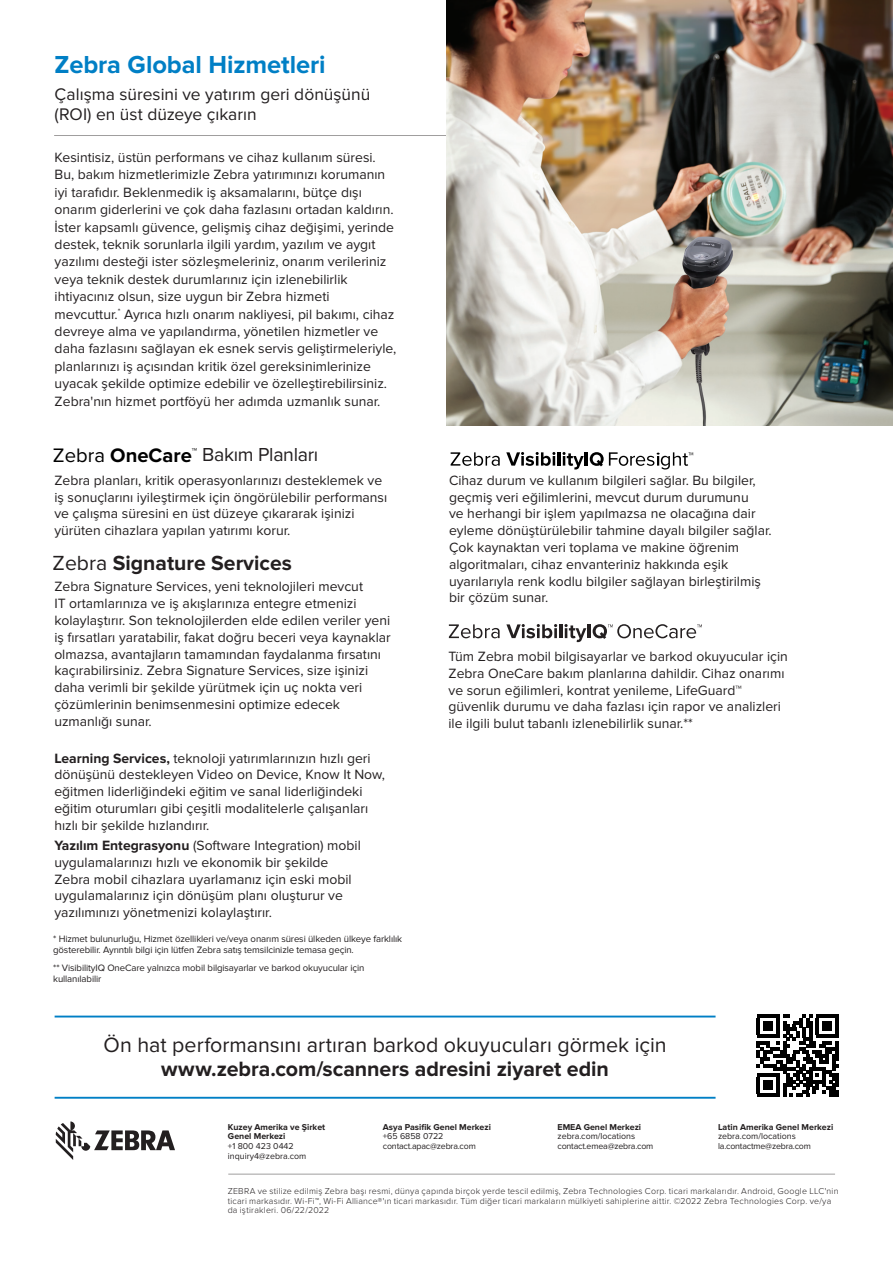
<style>
.page{position:relative;width:893px;height:1263px;background:#fff}
.page>*{position:absolute;margin:0;border:0;box-sizing:border-box;transform-origin:0 0}
.t1{font:700 25.5px "Proxima Nova";letter-spacing:-.005em;color:#007fc5}
.Pull_Quote{font:21.45px/24.6px "Proxima Nova";color:#231f20;text-align:center}
.t2{font:700 21.15px "Proxima Nova";color:#231f20}
.body_copy_black_afte{font:19.5px "Proxima Nova";letter-spacing:-.015em;color:#231f20}
.Subhead{font:17.4px/20.1px "Proxima Nova";color:#231f20}
.body_copy_black_afte-2{font:13.95px/16.8px "Proxima Nova";color:#231f20}
.Product_Footnote{font:9.6px/10.9px "Proxima Nova";letter-spacing:-.01em;color:#231f20}
.Legal{font:300 8.85px/9.6px "Proxima Nova";letter-spacing:.025em;color:#231f20}
.t3{font:700 8.85px/9.6px "Proxima Nova";color:#231f20}
.t4{font:8.85px "Proxima Nova";color:#231f20}
.t5{font:8.85px "Proxima Nova";letter-spacing:-.02em;color:#231f20}
.s1{font-size:20.25px;color:#000}
.s2{font-weight:700;font-size:20.25px;color:#000}
.s3{font-weight:400}
.s4{font-weight:700}
</style>
<div class="page">
<hr style="left:54px;top:135px;width:527px;height:1px;background:#a09e9e">
<hr style="left:228px;top:1174px;width:607px;height:1px;background:#a09e9e">
<svg style="left:56px;top:1121px;width:119px;height:39px"></svg>
<img style="left:446px;top:0;width:447px;height:426px">
<svg style="left:449px;top:624px;width:51px;height:14px"></svg>
<svg style="left:506px;top:624px;width:51px;height:14px"></svg>
<hr style="left:559px;top:624px;width:3px;height:14px;background:#231f20">
<svg style="left:564px;top:624px;width:22px;height:18px"></svg>
<hr style="left:588px;top:624px;width:3px;height:14px;background:#231f20">
<svg style="left:593px;top:624px;width:109px;height:15px"></svg>
<hr style="left:55px;top:1015px;width:660px;height:2px;background:#007fc5">
<hr style="left:55px;top:1097px;width:660px;height:2px;background:#007fc5">
<svg style="left:451px;top:452px;width:49px;height:14px"></svg>
<svg style="left:506px;top:452px;width:49px;height:14px"></svg>
<hr style="left:558px;top:452px;width:3px;height:14px;background:#000">
<svg style="left:562px;top:452px;width:22px;height:17px"></svg>
<hr style="left:585px;top:452px;width:3px;height:14px;background:#000">
<svg style="left:590px;top:452px;width:103px;height:17px"></svg>
<svg style="left:757px;top:1015px;width:82px;height:82px"></svg>
<hr style="left:757px;top:1093px;width:23px;height:4px;background:#000">
<div style="left:763px;top:1080px;width:10px;height:10px;background:#000"></div>
<p class="t1" style="left:55px;top:50px;width:272px">Zebra Global Hizmetleri</p>
<p class="Subhead" style="left:55px;top:84px;width:317px">Çalışma süresini ve yatırım geri dönüşünü (ROI) en üst düzeye çıkarın</p>
<p class="body_copy_black_afte-2" style="left:55px;top:149px;width:343px;line-height:17.4px">Kesintisiz, üstün performans ve cihaz kullanım süresi.<br>Bu, bakım hizmetlerimizle Zebra yatırımınızı korumanın iyi tarafıdır. Beklenmedik iş aksamalarını, bütçe dışı onarım giderlerini ve çok daha fazlasını ortadan kaldırın.<br>İster kapsamlı güvence, gelişmiş cihaz değişimi, yerinde destek, teknik sorunlarla ilgili yardım, yazılım ve aygıt yazılımı desteği ister sözleşmeleriniz, onarım verileriniz veya teknik destek durumlarınız için izlenebilirlik ihtiyacınız olsun, size uygun bir Zebra hizmeti mevcuttur.<sup>*</sup> Ayrıca hızlı onarım nakliyesi, pil bakımı, cihaz devreye alma ve yapılandırma, yönetilen hizmetler ve daha fazlasını sağlayan ek esnek servis geliştirmeleriyle, planlarınızı iş açısından kritik özel gereksinimlerinize uyacak şekilde optimize edebilir ve özelleştirebilirsiniz.<br>Zebra'nın hizmet portföyü her adımda uzmanlık sunar.</p>
<p class="body_copy_black_afte" style="left:53px;top:443px;width:267px"><span class="s1">Zebra</span> <span class="s2">OneCare</span><sup>™</sup> Bakım Planları</p>
<p class="body_copy_black_afte-2" style="left:54px;top:472px;width:334px">Zebra planları, kritik operasyonlarınızı desteklemek ve iş sonuçlarını iyileştirmek için öngörülebilir performansı ve çalışma süresini en üst düzeye çıkararak işinizi yürüten cihazlara yapılan yatırımı korur.</p>
<h3 class="t2" style="left:53px;top:551px;width:241px"><span class="s3">Zebra</span> Signature Services</h3>
<p class="body_copy_black_afte-2" style="left:54px;top:578px;width:338px">Zebra Signature Services, yeni teknolojileri mevcut<br>IT ortamlarınıza ve iş akışlarınıza entegre etmenizi kolaylaştırır. Son teknolojilerden elde edilen veriler yeni iş fırsatları yaratabilir, fakat doğru beceri veya kaynaklar olmazsa, avantajların tamamından faydalanma fırsatını kaçırabilirsiniz. Zebra Signature Services, size işinizi daha verimli bir şekilde yürütmek için uç nokta veri çözümlerinin benimsenmesini optimize edecek uzmanlığı sunar.</p>
<p class="body_copy_black_afte-2" style="left:54px;top:750px;width:332px"><span class="s4">Learning Services,</span> teknoloji yatırımlarınızın hızlı geri dönüşünü destekleyen Video on Device, Know It Now, eğitmen liderliğindeki eğitim ve sanal liderliğindeki eğitim oturumları gibi çeşitli modalitelerle çalışanları hızlı bir şekilde hızlandırır.</p>
<p class="body_copy_black_afte-2" style="left:54px;top:837px;width:308px"><span class="s4">Yazılım Entegrasyonu</span> (Software Integration) mobil uygulamalarınızı hızlı ve ekonomik bir şekilde Zebra mobil cihazlara uyarlamanız için eski mobil uygulamalarınız için dönüşüm planı oluşturur ve yazılımınızı yönetmenizi kolaylaştırır.</p>
<p class="Product_Footnote" style="left:53px;top:934px;width:350px">* Hizmet bulunurluğu, Hizmet özellikleri ve/veya onarım süresi ülkeden ülkeye farklılık gösterebilir. Ayrıntılı bilgi için lütfen Zebra satış temsilcinizle temasa geçin.</p>
<p class="Product_Footnote" style="left:53px;top:962px;width:313px">** VisibilityIQ OneCare yalnızca mobil bilgisayarlar ve barkod okuyucular için kullanılabilir</p>
<p class="body_copy_black_afte-2" style="left:449px;top:472px;width:324px">Cihaz durum ve kullanım bilgileri sağlar. Bu bilgiler, geçmiş veri eğilimlerini, mevcut durum durumunu<br>ve herhangi bir işlem yapılmazsa ne olacağına dair eyleme dönüştürülebilir tahmine dayalı bilgiler sağlar.<br>Çok kaynaktan veri toplama ve makine öğrenim algoritmaları, cihaz envanteriniz hakkında eşik uyarılarıyla renk kodlu bilgiler sağlayan birleştirilmiş bir çözüm sunar.</p>
<p class="body_copy_black_afte-2" style="left:448px;top:648px;width:341px">Tüm Zebra mobil bilgisayarlar ve barkod okuyucular için Zebra OneCare bakım planlarına dahildir. Cihaz onarımı ve sorun eğilimleri, kontrat yenileme, LifeGuard™ güvenlik durumu ve daha fazlası için rapor ve analizleri ile ilgili bulut tabanlı izlenebilirlik sunar.**</p>
<p class="Pull_Quote" style="left:104px;top:1032px;width:564px">Ön hat performansını artıran barkod okuyucuları görmek için <span class="s4">www.zebra.com/scanners adresini ziyaret edin</span></p>
<p class="t3" style="left:228px;top:1122px;width:99px">Kuzey Amerika ve Şirket<br>Genel Merkezi</p>
<p class="t4" style="left:228px;top:1141px;width:67px">+1 800 423 0442</p>
<p class="t4" style="left:228px;top:1150px;width:80px">inquiry4@zebra.com</p>
<p class="t3" style="left:383px;top:1122px;width:110px">Asya Pasifik Genel Merkezi</p>
<p class="t4" style="left:383px;top:1131px;width:62px">+65 6858 0722</p>
<p class="t5" style="left:383px;top:1141px;width:94px">contact.apac@zebra.com</p>
<p class="t3" style="left:557px;top:1122px;width:85px">EMEA Genel Merkezi</p>
<p class="t4" style="left:557px;top:1131px;width:79px">zebra.com/locations</p>
<p class="t5" style="left:557px;top:1141px;width:97px">contact.emea@zebra.com</p>
<p class="t3" style="left:718px;top:1122px;width:117px">Latin Amerika Genel Merkezi</p>
<p class="t4" style="left:718px;top:1131px;width:79px">zebra.com/locations</p>
<p class="t5" style="left:718px;top:1141px;width:94px">la.contactme@zebra.com</p>
<p class="Legal" style="left:228px;top:1186px;width:612px">ZEBRA ve stilize edilmiş Zebra başı resmi, dünya çapında birçok yerde tescil edilmiş, Zebra Technologies Corp. ticari markalarıdır. Android, Google LLC'nin ticari markasıdır. Wi-Fi™, Wi-Fi Alliance®'ın ticari markasıdır. Tüm diğer ticari markaların mülkiyeti sahiplerine aittir. ©2022 Zebra Technologies Corp. ve/ya da iştirakleri. 06/22/2022</p>
</div>
